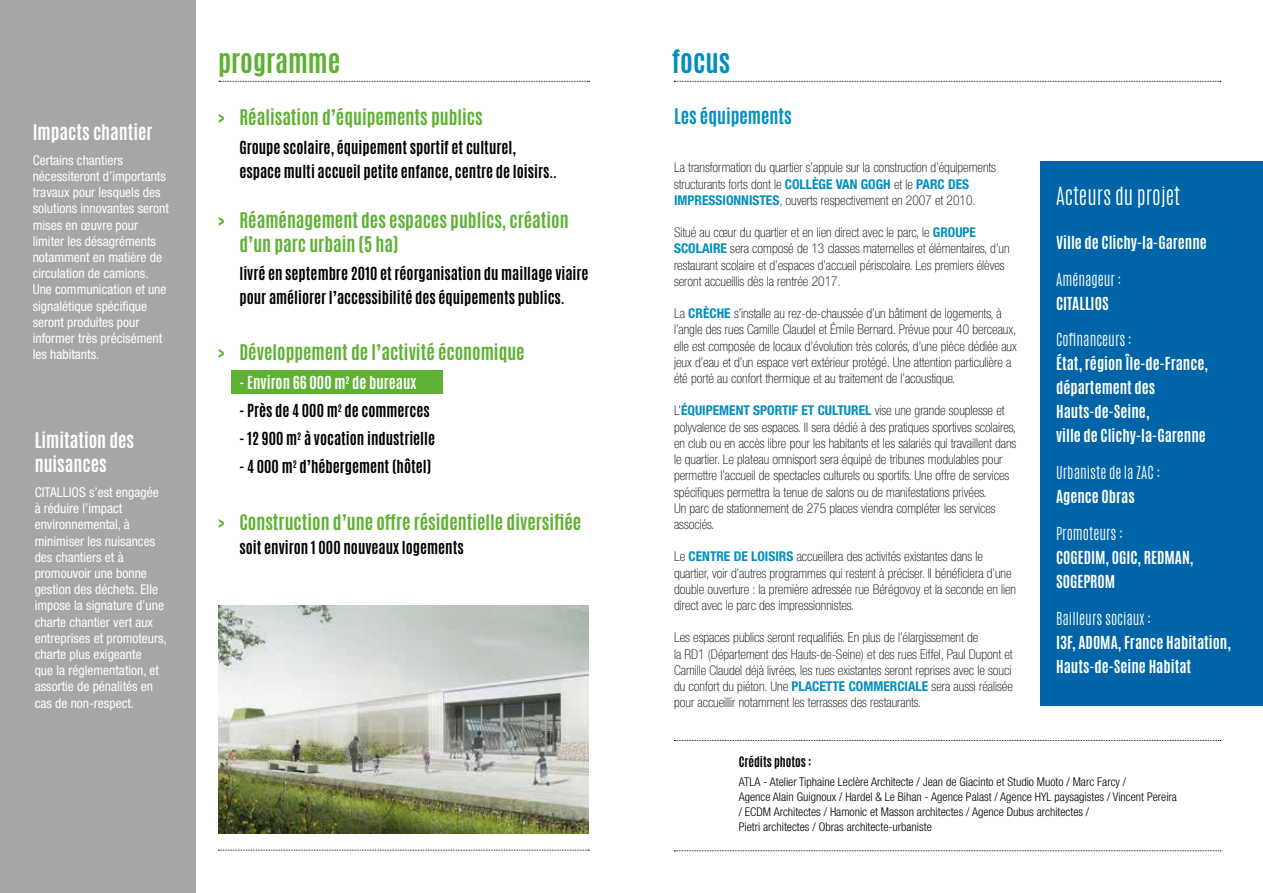
<style>
.page{position:relative;width:1263px;height:893px;background:#fff}
.page>*{position:absolute;margin:0;border:0;box-sizing:border-box;transform-origin:0 0}
.t1{font:700 27px "Antonio";color:#5eb132}
.t2{font:700 27px "Antonio";color:#008ec0}
.t3{font:300 21px "Antonio";color:#fff}
.t4{font:700 18px/24px "Antonio";color:#5eb132}
.t5{font:700 18px/24px "Antonio";color:#fff}
.t6{font:700 18px "Antonio";color:#008ec0}
.t7{font:700 15px/24px "Antonio";color:#000}
.t8{font:700 15px/24px "Antonio";color:#fff}
.t9{font:300 15px "Antonio";color:#fff}
.t10{font:100 condensed 13.5px/16.2px "Helvetica Neue";color:#000}
.t11{font:condensed 13.5px/16.2px "Helvetica Neue";color:#fff}
.t12{font:300 condensed 12px/15px "Helvetica Neue";color:#000}
.t13{font:700 12px "Antonio";color:#000}
.s1{font-weight:700;color:#008ec0}
</style>
<div class="page">
<div style="left:232px;top:370px;width:211px;height:23px;background:#5eb132"></div>
<div style="left:0;top:0;width:195px;height:893px;background:#a6a6a5"></div>
<svg style="left:219px;top:81px;width:371px;height:1px"></svg>
<svg style="left:219px;top:850px;width:370px;height:1px"></svg>
<img style="left:218px;top:606px;width:371px;height:227px">
<svg style="left:674px;top:81px;width:547px;height:1px"></svg>
<svg style="left:674px;top:740px;width:547px;height:1px"></svg>
<svg style="left:674px;top:850px;width:547px;height:1px"></svg>
<div style="left:1040px;top:162px;width:223px;height:544px;background:#0065a8"></div>
<h3 class="t5" style="left:33px;top:121px;width:121px">Impacts chantier</h3>
<p class="t11" style="left:33px;top:152px;width:138px">Certains chantiers nécessiteront d’importants travaux pour lesquels des solutions innovantes seront mises en œuvre pour limiter les désagréments notamment en matière de circulation de camions.<br>Une communication et une signalétique spécifique seront produites pour informer très précisément les habitants.</p>
<h3 class="t5" style="left:35px;top:429px;width:101px">Limitation des nuisances</h3>
<p class="t11" style="left:35px;top:484px;width:134px">CITALLIOS s’est engagée à réduire l’impact environnemental, à minimiser les nuisances des chantiers et à promouvoir une bonne gestion des déchets. Elle impose la signature d’une charte chantier vert aux entreprises et promoteurs, charte plus exigeante<br>que la réglementation, et assortie de pénalités en cas de non-respect.</p>
<h1 class="t1" style="left:218px;top:41px;width:124px">programme</h1>
<h1 class="t2" style="left:672px;top:41px;width:60px">focus</h1>
<h3 class="t4" style="left:218px;top:106px;width:266px">&gt; Réalisation d’équipements publics</h3>
<p class="t7" style="left:239px;top:136px;width:319px">Groupe scolaire, équipement sportif et culturel, espace multi accueil petite enfance, centre de loisirs..</p>
<h3 class="t4" style="left:239px;top:208px;width:331px;text-indent:-21px">&gt; Réaménagement des espaces publics, création d’un parc urbain (5 ha)</h3>
<p class="t7" style="left:239px;top:262px;width:351px">livré en septembre 2010 et réorganisation du maillage viaire pour améliorer l’accessibilité des équipements publics.</p>
<h3 class="t4" style="left:218px;top:341px;width:308px">&gt; Développement de l’activité économique</h3>
<p class="t8" style="left:239px;top:370px;width:179px">- Environ 66 000 m<sup>2</sup> de bureaux</p>
<p class="t7" style="left:239px;top:399px;width:192px">- Près de 4 000 m<sup>2</sup> de commerces</p>
<p class="t7" style="left:239px;top:427px;width:197px">- 12 900 m<sup>2</sup> à vocation industrielle</p>
<p class="t7" style="left:239px;top:455px;width:193px">- 4 000 m<sup>2</sup> d’hébergement (hôtel)</p>
<h3 class="t4" style="left:218px;top:510px;width:365px">&gt; Construction d’une offre résidentielle diversifiée</h3>
<p class="t7" style="left:239px;top:536px;width:226px">soit environ 1 000 nouveaux logements</p>
<h3 class="t6" style="left:674px;top:103px;width:119px">Les équipements</h3>
<p class="t10" style="left:674px;top:160px;width:323px">La transformation du quartier s’appuie sur la construction d’équipements structurants forts dont le <span class="s1">COLLÈGE VAN GOGH</span> et le <span class="s1">PARC DES<br>IMPRESSIONNISTES</span>, ouverts respectivement en 2007 et 2010.</p>
<p class="t10" style="left:674px;top:224px;width:337px">Situé au cœur du quartier et en lien direct avec le parc, le <span class="s1">GROUPE SCOLAIRE</span> sera composé de 13 classes maternelles et élémentaires, d’un restaurant scolaire et d’espaces d’accueil périscolaire. Les premiers élèves seront accueillis dès la rentrée 2017.</p>
<p class="t10" style="left:674px;top:305px;width:344px">La <span class="s1">CRÈCHE</span> s’installe au rez-de-chaussée d’un bâtiment de logements, à l’angle des rues Camille Claudel et Émile Bernard. Prévue pour 40 berceaux, elle est composée de locaux d’évolution très colorés, d’une pièce dédiée aux jeux d’eau et d’un espace vert extérieur protégé. Une attention particulière a été porté au confort thermique et au traitement de l’acoustique.</p>
<p class="t10" style="left:674px;top:403px;width:344px">L’<span class="s1">ÉQUIPEMENT SPORTIF ET CULTUREL</span> vise une grande souplesse et polyvalence de ses espaces. Il sera dédié à des pratiques sportives scolaires, en club ou en accès libre pour les habitants et les salariés qui travaillent dans le quartier. Le plateau omnisport sera équipé de tribunes modulables pour permettre l’accueil de spectacles culturels ou sportifs. Une offre de services spécifiques permettra la tenue de salons ou de manifestations privées.<br>Un parc de stationnement de 275 places viendra compléter les services associés.</p>
<p class="t10" style="left:674px;top:548px;width:344px">Le <span class="s1">CENTRE DE LOISIRS</span> accueillera des activités existantes dans le quartier, voir d’autres programmes qui restent à préciser. Il bénéficiera d’une double ouverture : la première adressée rue Bérégovoy et la seconde en lien direct avec le parc des impressionnistes.</p>
<p class="t10" style="left:674px;top:629px;width:340px">Les espaces publics seront requalifiés. En plus de l’élargissement de<br>la RD1 (Département des Hauts-de-Seine) et des rues Eiffel, Paul Dupont et Camille Claudel déjà livrées, les rues existantes seront reprises avec le souci du confort du piéton. Une <span class="s1">PLACETTE COMMERCIALE</span> sera aussi réalisée pour accueillir notamment les terrasses des restaurants.</p>
<h2 class="t3" style="left:1056px;top:181px;width:126px">Acteurs du projet</h2>
<p class="t8" style="left:1056px;top:231px;width:152px">Ville de Clichy-la-Garenne</p>
<p class="t9" style="left:1056px;top:268px;width:67px">Aménageur :</p>
<p class="t8" style="left:1056px;top:291px;width:54px">CITALLIOS</p>
<p class="t9" style="left:1056px;top:329px;width:77px">Cofinanceurs :</p>
<p class="t8" style="left:1056px;top:352px;width:153px">État, région Île-de-France, département des<br>Hauts-de-Seine,<br>ville de Clichy-la-Garenne</p>
<p class="t9" style="left:1056px;top:462px;width:106px">Urbaniste de la ZAC :</p>
<p class="t8" style="left:1056px;top:485px;width:80px">Agence Obras</p>
<p class="t9" style="left:1056px;top:523px;width:69px">Promoteurs :</p>
<p class="t8" style="left:1056px;top:546px;width:139px">COGEDIM, OGIC, REDMAN,<br>SOGEPROM</p>
<p class="t9" style="left:1056px;top:607px;width:96px">Bailleurs sociaux :</p>
<p class="t8" style="left:1056px;top:630px;width:176px">I3F, ADOMA, France Habitation,<br>Hauts-de-Seine Habitat</p>
<p class="t13" style="left:739px;top:752px;width:74px">Crédits photos :</p>
<p class="t12" style="left:739px;top:774px;width:440px">ATLA - Atelier Tiphaine Leclère Architecte / Jean de Giacinto et Studio Muoto / Marc Farcy /<br>Agence Alain Guignoux / Hardel &amp; Le Bihan - Agence Palast / Agence HYL paysagistes / Vincent Pereira / ECDM Architectes / Hamonic et Masson architectes / Agence Dubus architectes /<br>Pietri architectes / Obras architecte-urbaniste</p>
</div>
